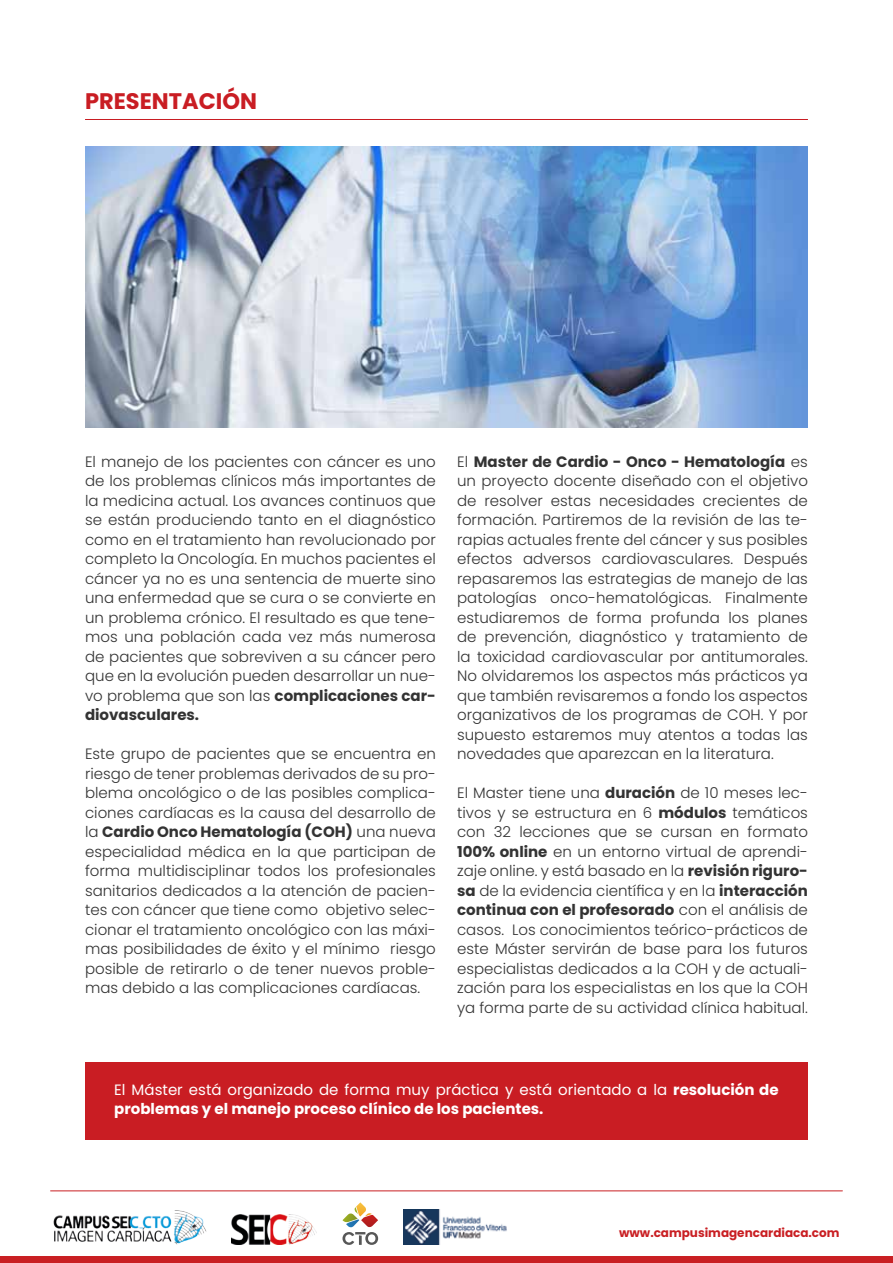
<style>
.page{position:relative;width:893px;height:1263px;background:#fff}
.page>*{position:absolute;margin:0;border:0;box-sizing:border-box;transform-origin:0 0}
.t1{font:700 22.5px "Poppins";color:#c91d23}
.t2{font:300 15px/19.5px "Poppins";color:#333;text-align:justify}
.t3{font:700 15px/19.5px "Poppins";color:#fff}
.t4{font:700 12px "Poppins";color:#c91f23}
.s1{font-weight:700}
.s2{font-weight:400}
</style>
<div class="page">
<hr style="left:51px;top:1190px;width:791px;height:1px;background:#c91f23">
<div style="left:0;top:1257px;width:893px;height:6px;background:#c91f23"></div>
<img style="left:53px;top:1210px;width:153px;height:35px">
<img style="left:404px;top:1209px;width:103px;height:36px">
<svg style="left:342px;top:1202px;width:36px;height:43px"></svg>
<img style="left:232px;top:1215px;width:85px;height:30px">
<div style="left:85px;top:1062px;width:723px;height:78px;background:#c91d23"></div>
<hr style="left:85px;top:119px;width:723px;height:1px;background:#c91d23">
<img style="left:85px;top:147px;width:723px;height:281px">
<h1 class="t1" style="left:85px;top:88px;width:174px">PRESENTACIÓN</h1>
<p class="t2" style="left:85px;top:452px;width:352px">El manejo de los pacientes con cáncer es uno de los problemas clínicos más importantes de la medicina actual. Los avances continuos que se están produciendo tanto en el diagnóstico como en el tratamiento han revolucionado por completo la Oncología. En muchos pacientes el cáncer ya no es una sentencia de muerte sino una enfermedad que se cura o se convierte en un problema crónico. El resultado es que tene&shy;mos una población cada vez más numerosa de pacientes que sobreviven a su cáncer pero que en la evolución pueden desarrollar un nue&shy;vo problema que son las <span class="s1">complicaciones car&shy;diovasculares.</span></p>
<p class="t2" style="left:85px;top:744px;width:352px">Este grupo de pacientes que se encuentra en riesgo de tener problemas derivados de su pro&shy;blema oncológico o de las posibles complica&shy;ciones cardíacas es la causa del desarrollo de la <span class="s1">Cardio Onco Hematología (COH)</span> una nueva especialidad médica en la que participan de forma multidisciplinar todos los profesionales sanitarios dedicados a la atención de pacien&shy;tes con cáncer que tiene como objetivo selec&shy;cionar el tratamiento oncológico con las máxi&shy;mas posibilidades de éxito y el mínimo riesgo posible de retirarlo o de tener nuevos proble&shy;mas debido a las complicaciones cardíacas.</p>
<p class="t2" style="left:457px;top:452px;width:352px">El <span class="s1">Master de Cardio - Onco - Hematología</span> es un proyecto docente diseñado con el objetivo de resolver estas necesidades crecientes de formación. Partiremos de la revisión de las te&shy;rapias actuales frente del cáncer y sus posibles efectos adversos cardiovasculares. Después repasaremos las estrategias de manejo de las patologías onco-hematológicas. Finalmente estudiaremos de forma profunda los planes de prevención, diagnóstico y tratamiento de la toxicidad cardiovascular por antitumorales.<br>No olvidaremos los aspectos más prácticos ya que también revisaremos a fondo los aspectos organizativos de los programas de COH. Y por supuesto estaremos muy atentos a todas las novedades que aparezcan en la literatura.</p>
<p class="t2" style="left:457px;top:783px;width:352px">El Master tiene una <span class="s1">duración</span> de 10 meses lec&shy;tivos y se estructura en 6 <span class="s1">módulos</span> temáticos con 32 lecciones que se cursan en formato <span class="s1">100% online</span> en un entorno virtual de aprendi&shy;zaje online. y está basado en la <span class="s1">revisión riguro&shy;sa</span> de la evidencia científica y en la <span class="s1">interacción continua con el profesorado</span> con el análisis de casos. Los conocimientos teórico-prácticos de este Máster servirán de base para los futuros especialistas dedicados a la COH y de actuali&shy;zación para los especialistas en los que la COH ya forma parte de su actividad clínica habitual.</p>
<p class="t3" style="left:114px;top:1080px;width:666px"><span class="s2">El Máster está organizado de forma muy práctica y está orientado a la</span> resolución de problemas y el manejo proceso clínico de los pacientes.</p>
<p class="t4" style="left:619px;top:1226px;width:222px">www.campusimagencardiaca.com</p>
</div>
